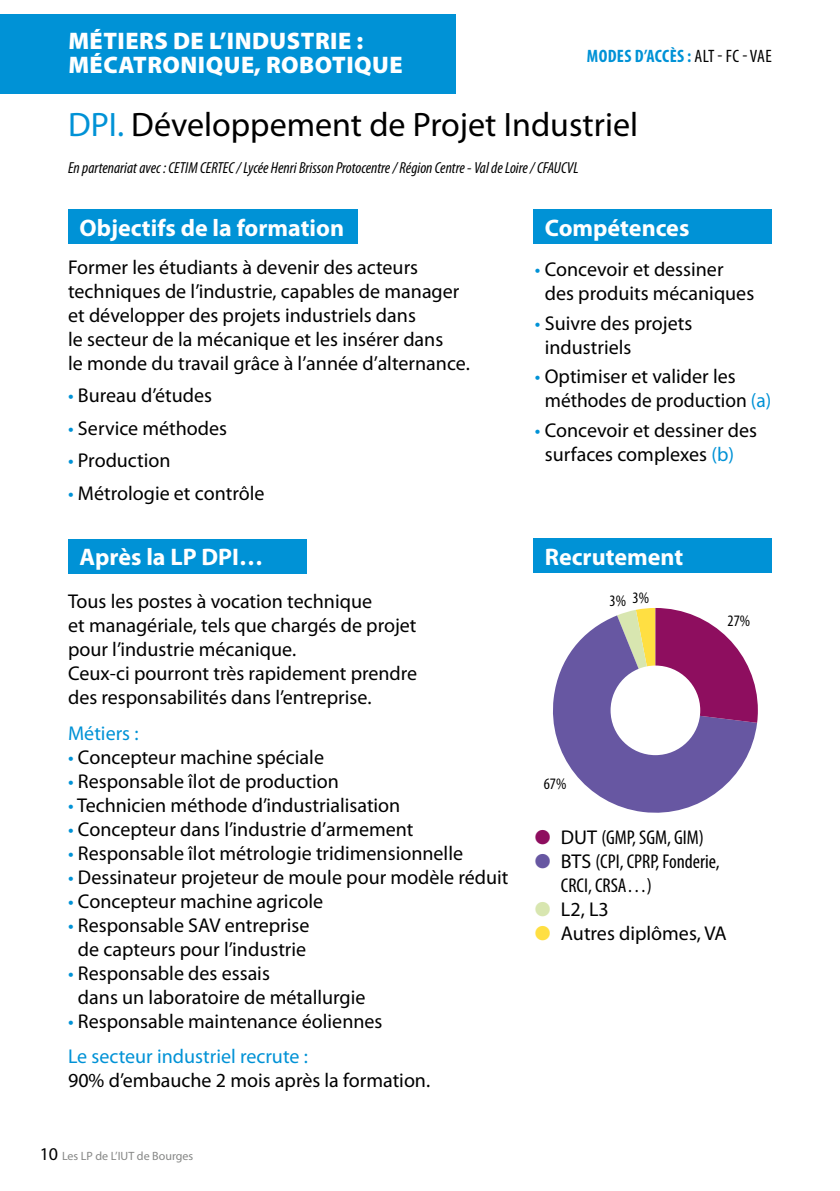
<style>
.page{position:relative;width:840px;height:1191px;background:#fff}
.page>*{position:absolute;margin:0;border:0;box-sizing:border-box;transform-origin:0 0}
.t1{font:34px "Myriad Pro";color:#000}
.t2{font:700 24px "Myriad Pro";color:#fff}
.t3{font:900 24px/24px "Myriad Pro";letter-spacing:.02em;color:#fff}
.t4{font:20px/24px "Myriad Pro";color:#000}
.t5{font:condensed 20px/24px "Myriad Pro";color:#000}
.t6{font:20px "Myriad Pro";color:#0092d6}
.t7{font:700 condensed 18px "Myriad Pro";letter-spacing:.02em;color:#0092d6}
.t8{font:italic condensed 16px "Myriad Pro";color:#000}
.t9{font:condensed 16px "Myriad Pro";color:#000}
.t10{font:12px "Myriad Pro";color:#868786}
.s1{font-weight:400;color:#000}
.s2{color:#0092d6}
.s3{font-size:18px;color:#000}
.s4{color:#8e0e5f}
.s5{font-stretch:normal}
.s6{color:#6757a2}
.s7{color:#d8e6b0}
.s8{color:#ffdf42}
</style>
<div class="page">
<div style="left:0;top:14px;width:455px;height:79px;background:#0092d6"></div>
<div style="left:68px;top:210px;width:289px;height:34px;background:#0092d6"></div>
<div style="left:68px;top:539px;width:238px;height:34px;background:#0092d6"></div>
<svg style="left:553px;top:616px;width:203px;height:197px;fill:#6757a2"></svg>
<svg style="left:616px;top:608px;width:141px;height:115px"></svg>
<div style="left:610px;top:665px;width:89px;height:90px;background:#fff;border-radius:50%"></div>
<div style="left:533px;top:539px;width:238px;height:34px;background:#0092d6"></div>
<div style="left:533px;top:210px;width:238px;height:34px;background:#0092d6"></div>
<p class="t3" style="left:68px;top:29px;width:335px">MÉTIERS DE L’INDUSTRIE :<br>MÉCATRONIQUE, ROBOTIQUE</p>
<p class="t7" style="left:586px;top:46px;width:186px">MODES D’ACCÈS : <span class="s1">ALT - FC - VAE</span></p>
<h1 class="t1" style="left:68px;top:106px;width:571px"><span class="s2">DPI.</span> Développement de Projet Industriel</h1>
<p class="t8" style="left:68px;top:160px;width:511px">En partenariat avec : CETIM CERTEC / Lycée Henri Brisson Protocentre / Région Centre - Val de Loire / CFAUCVL</p>
<p class="t2" style="left:79px;top:214px;width:266px">Objectifs de la formation</p>
<p class="t4" style="left:68px;top:255px;width:403px">Former les étudiants à devenir des acteurs techniques de l’industrie, capables de manager et développer des projets industriels dans<br>le secteur de la mécanique et les insérer dans<br>le monde du travail grâce à l’année d’alternance.</p>
<p class="t4" style="left:68px;top:384px;width:145px"><span class="s2">•</span> Bureau d’études</p>
<p class="t4" style="left:68px;top:416px;width:160px"><span class="s2">•</span> Service méthodes</p>
<p class="t4" style="left:68px;top:449px;width:104px"><span class="s2">•</span> Production</p>
<p class="t4" style="left:68px;top:481px;width:198px"><span class="s2">•</span> Métrologie et contrôle</p>
<p class="t2" style="left:79px;top:543px;width:185px">Après la LP DPI…</p>
<p class="t4" style="left:68px;top:590px;width:350px">Tous les postes à vocation technique<br>et managériale, tels que chargés de projet pour l’industrie mécanique.<br>Ceux-ci pourront très rapidement prendre des responsabilités dans l’entreprise.</p>
<p class="t6" style="left:68px;top:722px;width:72px">Métiers :</p>
<p class="t4" style="left:68px;top:745px;width:257px"><span class="s2">•</span> Concepteur machine spéciale</p>
<p class="t4" style="left:68px;top:769px;width:272px"><span class="s2">•</span> Responsable îlot de production</p>
<p class="t4" style="left:68px;top:793px;width:333px"><span class="s2">•</span> Technicien méthode d’industrialisation</p>
<p class="t4" style="left:68px;top:817px;width:346px"><span class="s2">•</span> Concepteur dans l’industrie d’armement</p>
<p class="t4" style="left:68px;top:841px;width:396px"><span class="s2">•</span> Responsable îlot métrologie tridimensionnelle</p>
<p class="t4" style="left:68px;top:865px;width:441px"><span class="s2">•</span> Dessinateur projeteur de moule pour modèle réduit</p>
<p class="t4" style="left:68px;top:889px;width:256px"><span class="s2">•</span> Concepteur machine agricole</p>
<p class="t4" style="left:68px;top:913px;width:243px;text-align:center"><span class="s2">•</span> Responsable SAV entreprise de capteurs pour l’industrie</p>
<p class="t4" style="left:78px;top:961px;width:289px;text-indent:-10px"><span class="s2">•</span> Responsable des essais<br>dans un laboratoire de métallurgie</p>
<p class="t4" style="left:68px;top:1003px;width:316px;line-height:35.4px"><span class="s2">•</span> Responsable maintenance éoliennes<br><span class="s2">Le secteur industriel recrute :</span></p>
<p class="t4" style="left:68px;top:1069px;width:363px">90% d’embauche 2 mois après la formation.</p>
<p class="t10" style="left:40px;top:1149px;width:155px"><span class="s3">10</span> Les LP de L’IUT de Bourges</p>
<p class="t2" style="left:544px;top:214px;width:146px">Compétences</p>
<p class="t4" style="left:544px;top:257px;width:211px;text-indent:-10px"><span class="s2">•</span> Concevoir et dessiner des produits mécaniques</p>
<p class="t4" style="left:544px;top:311px;width:149px;text-indent:-10px"><span class="s2">•</span> Suivre des projets industriels</p>
<p class="t4" style="left:544px;top:365px;width:228px;text-indent:-10px"><span class="s2">•</span> Optimiser et valider les méthodes de production <span class="s2">(a)</span></p>
<p class="t4" style="left:544px;top:418px;width:214px;text-indent:-10px"><span class="s2">•</span> Concevoir et dessiner des surfaces complexes <span class="s2">(b)</span></p>
<p class="t2" style="left:544px;top:543px;width:140px">Recrutement</p>
<p class="t9" style="left:609px;top:591px;width:41px">3% 3%</p>
<p class="t9" style="left:543px;top:775px;width:24px">67%</p>
<p class="t9" style="left:727px;top:612px;width:24px">27%</p>
<p class="t5" style="left:534px;top:825px;width:170px"><span class="s4">●</span> <span class="s5">DUT</span> (GMP, SGM, GIM)</p>
<p class="t5" style="left:560px;top:849px;width:160px;text-indent:-26px"><span class="s6">●</span> <span class="s5">BTS</span> (CPI, CPRP, Fonderie,<br>CRCI, CRSA…)</p>
<p class="t4" style="left:534px;top:897px;width:75px"><span class="s7">●</span> L2, L3</p>
<p class="t4" style="left:534px;top:921px;width:193px"><span class="s8">●</span> Autres diplômes, VA</p>
</div>
